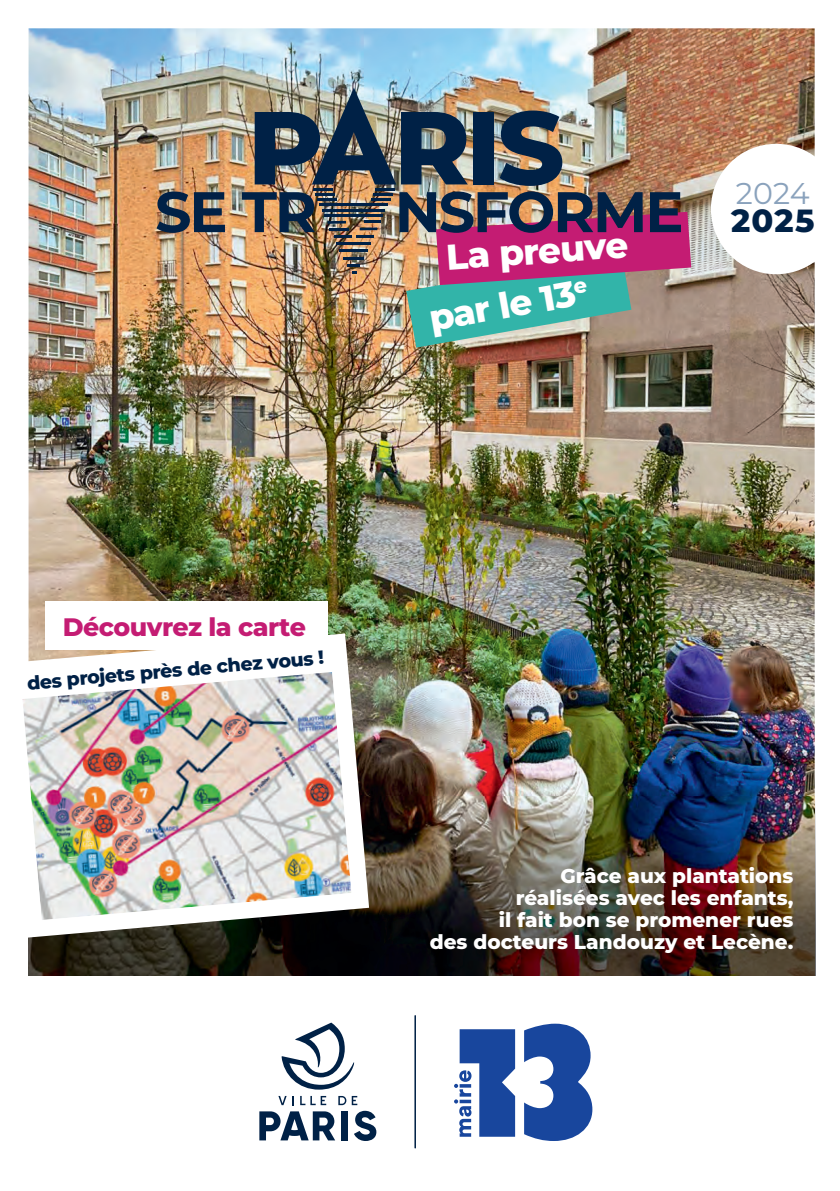
<style>
.page{position:relative;width:840px;height:1191px;background:#fff}
.page>*{position:absolute;margin:0;border:0;box-sizing:border-box;transform-origin:0 0}
.t1{font:800 35.8px "Montserrat";color:#fff}
.t2{font:800 32px "Montserrat";color:#002146}
.t3{font:30px "Montserrat";color:#8aa2bc}
.t4{font:800 25.2px "Montserrat";letter-spacing:-.02em;color:#c41c73}
.t5{font:800 20px/22px "Montserrat";color:#fff;text-align:right}
.t6{font:800 18.8px "Montserrat";color:#002146}
</style>
<div class="page">
<img style="left:22px;top:28px;width:794px;height:1121px">
<h1 class="t1" style="left:444px;top:231px;width:183px;rotate:-4deg">La preuve</h1>
<h1 class="t1" style="left:425px;top:293px;width:162px;rotate:-10deg">par le 13<sup>e</sup></h1>
<h3 class="t3" style="left:735px;top:173px;width:75px">2024</h3>
<h2 class="t2" style="left:730px;top:197px;width:85px">2025</h2>
<p class="t4" style="left:63px;top:608px;width:244px">Découvrez la carte</p>
<p class="t6" style="left:26px;top:669px;width:299px;rotate:-5deg">des projets près de chez vous !</p>
<p class="t5" style="left:429px;top:866px;width:365px">Grâce aux plantations<br>réalisées avec les enfants,<br>il fait bon se promener rues<br>des docteurs Landouzy et Lecène.</p>
</div>
